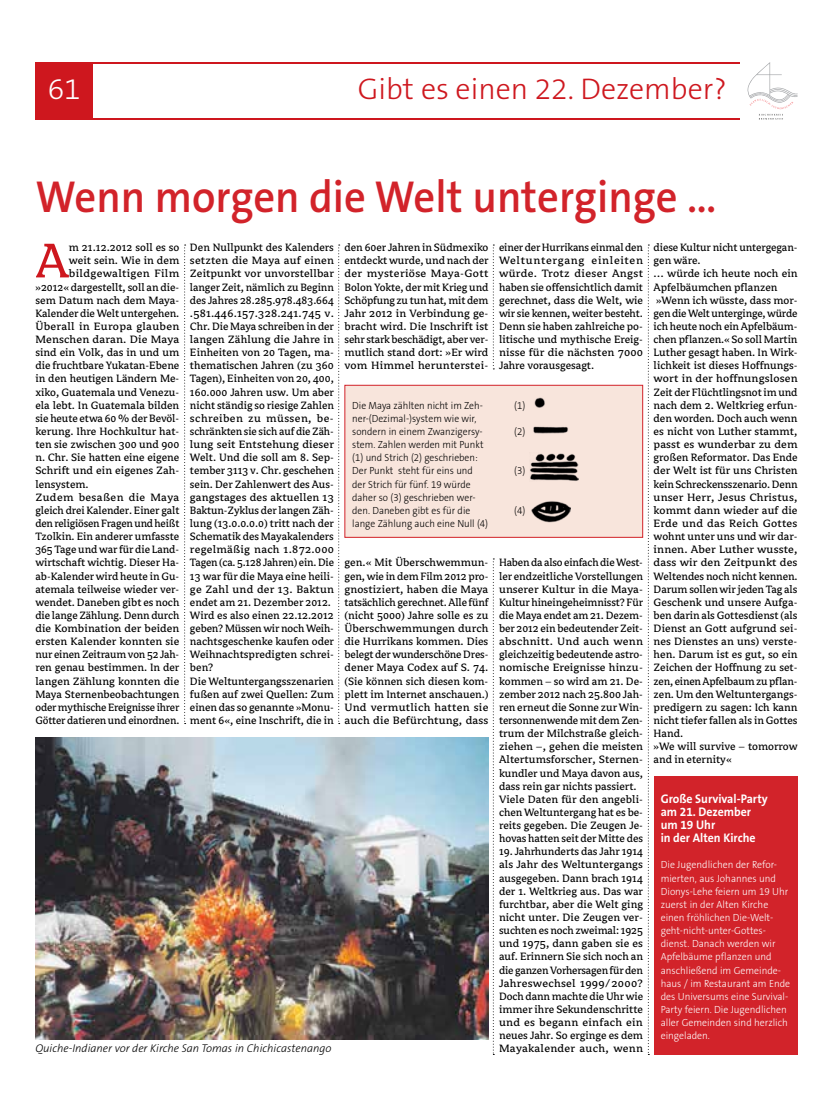
<style>
.page{position:relative;width:833px;height:1117px;background:#fff}
.page>*{position:absolute;margin:0;border:0;box-sizing:border-box;transform-origin:0 0}
.t1{font:54.12px "Avance";color:#ce171e}
.t2{font:600 45px "The Sans B6";color:#d2232a;scale:.95 1}
.t3{font:300 30px "The Sans B3";color:#ce171e}
.t4{font:300 30px "The Sans B3";color:#fff}
.t5{font:700 12.5px/13.1px "The Sans B7";color:#fff;scale:.95 1}
.t6{font:11.88px/13.1px "Avance";color:#000;text-align:justify}
.t7{font:11.88px "Avance";letter-spacing:.02em;color:#000;scale:1.05 1}
.t8{font:11.88px "Avance";color:#000;scale:1.05 1}
.t9{font:11.88px "Avance";letter-spacing:.03em;color:#000;scale:1.04 1}
.t10{font:11.88px "Avance";letter-spacing:.025em;color:#000;scale:1.05 1}
.t11{font:italic 300 11.25px "The Sans B3";color:#000}
.t12{font:300 10.38px/13.1px "The Sans B3";color:#fff;scale:.95 1}
.t13{font:300 10.38px/13.1px "The Sans B3";color:#000;scale:.93 1}
</style>
<div class="page">
<div style="left:35px;top:62px;width:58px;height:57px;background:#ce171e"></div>
<hr style="left:35px;top:62px;width:705px;height:2px;background:#ce171e">
<hr style="left:35px;top:118px;width:705px;height:1px;background:#ce171e">
<svg style="left:747px;top:62px;width:50px;height:57px"></svg>
<svg style="left:184px;top:244px;width:2px;height:480px"></svg>
<svg style="left:338px;top:244px;width:2px;height:480px"></svg>
<svg style="left:493px;top:558px;width:1px;height:496px"></svg>
<svg style="left:493px;top:244px;width:1px;height:125px"></svg>
<svg style="left:648px;top:244px;width:1px;height:809px"></svg>
<div style="left:653px;top:776px;width:144px;height:278px;background:#d2232a"></div>
<div style="left:345px;top:385px;width:297px;height:152px;background:#f8e5dc"></div>
<div style="left:344px;top:385px;width:299px;height:152px;border:1px solid #d2232a"></div>
<svg style="left:534px;top:397px;width:11px;height:10px"></svg>
<img style="left:533px;top:426px;width:35px;height:7px">
<img style="left:530px;top:453px;width:48px;height:28px">
<img style="left:531px;top:501px;width:39px;height:21px">
<img style="left:35px;top:737px;width:453px;height:301px">
<h3 class="t4" style="left:48px;top:74px;width:35px">61</h3>
<h3 class="t3" style="left:358px;top:74px;width:370px">Gibt es einen 22. Dezember?</h3>
<h2 class="t2" style="left:35px;top:173px;width:718px">Wenn morgen die Welt unterginge …</h2>
<p class="t6" style="left:190px;top:241px;width:145px;text-align:left">Den Nullpunkt des Kalenders setzten die Maya auf einen<br>Zeitpunkt vor unvorstellbar langer Zeit, nämlich zu Beginn des Jahres 28.285.978.483.664 .581.446.157.328.241.745 v.<br>Chr. Die Maya schreiben in der langen Zählung die Jahre in<br>Einheiten von 20 Tagen, ma&shy;thematischen Jahren (zu 360<br>Tagen), Einheiten von 20, 400,<br>160.000 Jahren usw. Um aber nicht ständig so riesige Zahlen schreiben zu müssen, be&shy;schränkten sie sich auf die Zäh&shy;lung seit Entstehung dieser<br>Welt. Und die soll am 8. Sep&shy;tember 3113 v. Chr. geschehen sein. Der Zahlenwert des Aus&shy;gangstages des aktuellen 13<br>Baktun-Zyklus der langen Zäh&shy;lung (13.0.0.0.0) tritt nach der<br>Schematik des Mayakalenders regelmäßig nach 1.872.000<br>Tagen (ca. 5.128 Jahren) ein. Die<br>13 war für die Maya eine heili&shy;ge Zahl und der 13. Baktun endet am 21. Dezember 2012.<br>Wird es also einen 22.12.2012 geben? Müssen wir noch Weih&shy;nachtsgeschenke kaufen oder<br>Weihnachtspredigten schrei&shy;ben?<br>Die Weltuntergangsszenarien fußen auf zwei Quellen: Zum einen das so genannte »Monu&shy;ment 6«, eine Inschrift, die in</p>
<p class="t6" style="left:344px;top:241px;width:145px">den 60er Jahren in Südmexiko entdeckt wurde, und nach der der mysteriöse Maya-Gott Bolon Yokte, der mit Krieg und Schöpfung zu tun hat, mit dem Jahr 2012 in Verbindung ge&shy;bracht wird. Die Inschrift ist sehr stark beschädigt, aber ver&shy;mutlich stand dort: »Er wird vom Himmel herunterstei-</p>
<p class="t6" style="left:499px;top:241px;width:145px">einer der Hurrikans einmal den Weltuntergang einleiten würde. Trotz dieser Angst haben sie offensichtlich damit gerechnet, dass die Welt, wie wir sie kennen, weiter besteht.<br>Denn sie haben zahlreiche po&shy;litische und mythische Ereig&shy;nisse für die nächsten 7000<br>Jahre vorausgesagt.</p>
<h1 class="t1" style="left:35px;top:233px;width:35px">A</h1>
<p class="t6" style="left:69px;top:241px;width:112px">m 21.12.2012 soll es so</p>
<p class="t6" style="left:69px;top:254px;width:112px">weit sein. Wie in dem</p>
<p class="t10" style="left:69px;top:268px;width:107px">bildgewaltigen Film</p>
<p class="t6" style="left:35px;top:280px;width:145px">»2012« dargestellt, soll an die-</p>
<p class="t6" style="left:35px;top:293px;width:145px">sem Datum nach dem Maya-</p>
<p class="t6" style="left:35px;top:307px;width:145px">Kalender die Welt untergehen.</p>
<p class="t7" style="left:35px;top:320px;width:138px">Überall in Europa glauben</p>
<p class="t8" style="left:35px;top:333px;width:138px">Menschen daran. Die Maya</p>
<p class="t6" style="left:35px;top:346px;width:145px">sind ein Volk, das in und um</p>
<p class="t6" style="left:35px;top:359px;width:145px">die fruchtbare Yukatan-Ebene</p>
<p class="t6" style="left:35px;top:372px;width:145px">in den heutigen Ländern Me-</p>
<p class="t6" style="left:35px;top:385px;width:145px">xiko, Guatemala und Venezu-</p>
<p class="t6" style="left:35px;top:398px;width:145px">ela lebt. In Guatemala bilden</p>
<p class="t6" style="left:35px;top:412px;width:145px">sie heute etwa 60 % der Bevöl-</p>
<p class="t6" style="left:35px;top:425px;width:145px">kerung. Ihre Hochkultur hat-</p>
<p class="t6" style="left:35px;top:438px;width:145px">ten sie zwischen 300 und 900</p>
<p class="t6" style="left:35px;top:451px;width:145px">n. Chr. Sie hatten eine eigene</p>
<p class="t6" style="left:35px;top:464px;width:145px">Schrift und ein eigenes Zah-</p>
<p class="t6" style="left:35px;top:477px;width:55px">lensystem.</p>
<p class="t9" style="left:35px;top:491px;width:140px">Zudem besaßen die Maya</p>
<p class="t6" style="left:35px;top:503px;width:145px">gleich drei Kalender. Einer galt</p>
<p class="t6" style="left:35px;top:517px;width:145px">den religiösen Fragen und heißt</p>
<p class="t6" style="left:35px;top:530px;width:145px">Tzolkin. Ein anderer umfasste</p>
<p class="t6" style="left:35px;top:543px;width:145px">365 Tage und war für die Land-</p>
<p class="t6" style="left:35px;top:556px;width:145px">wirtschaft wichtig. Dieser Ha-</p>
<p class="t6" style="left:35px;top:569px;width:145px">ab-Kalender wird heute in Gu-</p>
<p class="t6" style="left:35px;top:582px;width:145px">atemala teilweise wieder ver-</p>
<p class="t6" style="left:35px;top:595px;width:145px">wendet. Daneben gibt es noch</p>
<p class="t6" style="left:35px;top:608px;width:145px">die lange Zählung. Denn durch</p>
<p class="t6" style="left:35px;top:622px;width:145px">die Kombination der beiden</p>
<p class="t6" style="left:35px;top:635px;width:145px">ersten Kalender konnten sie</p>
<p class="t6" style="left:35px;top:648px;width:145px">nur einen Zeitraum von 52 Jah-</p>
<p class="t6" style="left:35px;top:661px;width:145px">ren genau bestimmen. In der</p>
<p class="t6" style="left:35px;top:674px;width:145px">langen Zählung konnten die</p>
<p class="t6" style="left:35px;top:687px;width:145px">Maya Sternenbeobachtungen</p>
<p class="t6" style="left:35px;top:700px;width:145px">oder mythische Ereignisse ihrer</p>
<p class="t6" style="left:35px;top:713px;width:145px">Götter datieren und einordnen.</p>
<p class="t13" style="left:352px;top:399px;width:148px">Die Maya zählten nicht im Zeh&shy;ner-(Dezimal-)system wie wir, sondern in einem Zwanzigersy&shy;stem. Zahlen werden mit Punkt (1) und Strich (2) geschrieben:<br>Der Punkt steht für eins und der Strich für fünf. 19 würde daher so (3) geschrieben wer&shy;den. Daneben gibt es für die lange Zählung auch eine Null (4)</p>
<p class="t13" style="left:514px;top:399px;width:13px">(1)</p>
<p class="t13" style="left:514px;top:425px;width:13px">(2)</p>
<p class="t13" style="left:514px;top:464px;width:13px">(3)</p>
<p class="t13" style="left:514px;top:504px;width:13px">(4)</p>
<p class="t6" style="left:344px;top:556px;width:145px">gen.« Mit Überschwemmun&shy;gen, wie in dem Film 2012 pro&shy;gnostiziert, haben die Maya tatsächlich gerechnet. Alle fünf (nicht 5000) Jahre solle es zu Überschwemmungen durch die Hurrikans kommen. Dies belegt der wunderschöne Dres&shy;dener Maya Codex auf S. 74. (Sie können sich diesen kom&shy;plett im Internet anschauen.)<br>Und vermutlich hatten sie auch die Befürchtung, dass</p>
<p class="t6" style="left:499px;top:556px;width:145px;text-align:left">Haben da also einfach die West&shy;ler endzeitliche Vorstellungen unserer Kultur in die Maya-<br>Kultur hineingeheimnisst? Für die Maya endet am 21. Dezem&shy;ber 2012 ein bedeutender Zeit&shy;abschnitt. Und auch wenn gleichzeitig bedeutende astro&shy;nomische Ereignisse hinzu&shy;kommen – so wird am 21. De&shy;zember 2012 nach 25.800 Jah&shy;ren erneut die Sonne zur Win&shy;tersonnenwende mit dem Zen&shy;trum der Milchstraße gleich&shy;ziehen –, gehen die meisten<br>Altertumsforscher, Sternen&shy;kundler und Maya davon aus, dass rein gar nichts passiert.<br>Viele Daten für den angebli&shy;chen Weltuntergang hat es be&shy;reits gegeben. Die Zeugen Je&shy;hovas hatten seit der Mitte des</p>
<p class="t6" style="left:499px;top:845px;width:145px">19. Jahrhunderts das Jahr 1914 als Jahr des Weltuntergangs ausgegeben. Dann brach 1914 der 1. Weltkrieg aus. Das war furchtbar, aber die Welt ging nicht unter. Die Zeugen ver&shy;suchten es noch zweimal: 1925 und 1975, dann gaben sie es auf. Erinnern Sie sich noch an die ganzen Vorhersagen für den Jahreswechsel 1999/2000?<br>Doch dann machte die Uhr wie immer ihre Sekundenschritte und es begann einfach ein neues Jahr. So erginge es dem Mayakalender auch, wenn</p>
<p class="t11" style="left:35px;top:1042px;width:298px">Quiche-Indianer vor der Kirche San Tomas in Chichicastenango</p>
<p class="t6" style="left:653px;top:241px;width:145px;text-align:left">diese Kultur nicht untergegan&shy;gen wäre.<br>… würde ich heute noch ein<br>Apfelbäumchen pflanzen »Wenn ich wüsste, dass mor&shy;gen die Welt unterginge, würde ich heute noch ein Apfelbäum&shy;chen pflanzen.« So soll Martin<br>Luther gesagt haben. In Wirk&shy;lichkeit ist dieses Hoffnungs&shy;wort in der hoffnungslosen<br>Zeit der Flüchtlingsnot im und nach dem 2. Weltkrieg erfun&shy;den worden. Doch auch wenn es nicht von Luther stammt, passt es wunderbar zu dem großen Reformator. Das Ende der Welt ist für uns Christen kein Schreckensszenario. Denn unser Herr, Jesus Christus, kommt dann wieder auf die<br>Erde und das Reich Gottes wohnt unter uns und wir dar&shy;innen. Aber Luther wusste, dass wir den Zeitpunkt des<br>Weltendes noch nicht kennen.<br>Darum sollen wir jeden Tag als<br>Geschenk und unsere Aufga&shy;ben darin als Gottesdienst (als<br>Dienst an Gott aufgrund sei&shy;nes Dienstes an uns) verste&shy;hen. Darum ist es gut, so ein<br>Zeichen der Hoffnung zu set&shy;zen, einen Apfelbaum zu pflan&shy;zen. Um den Weltuntergangs&shy;predigern zu sagen: Ich kann nicht tiefer fallen als in Gottes<br>Hand.<br>»We will survive – tomorrow and in eternity«</p>
<p class="t5" style="left:660px;top:792px;width:114px">Große Survival-Party am 21. Dezember um 19 Uhr<br>in der Alten Kirche</p>
<p class="t12" style="left:660px;top:858px;width:138px">Die Jugendlichen der Refor&shy;mierten, aus Johannes und<br>Dionys-Lehe feiern um 19 Uhr zuerst in der Alten Kirche einen fröhlichen Die-Welt&shy;geht-nicht-unter-Gottes&shy;dienst. Danach werden wir<br>Apfelbäume pflanzen und anschließend im Gemeinde&shy;haus / im Restaurant am Ende des Universums eine Survival-<br>Party feiern. Die Jugendlichen aller Gemeinden sind herzlich eingeladen.</p>
</div>
